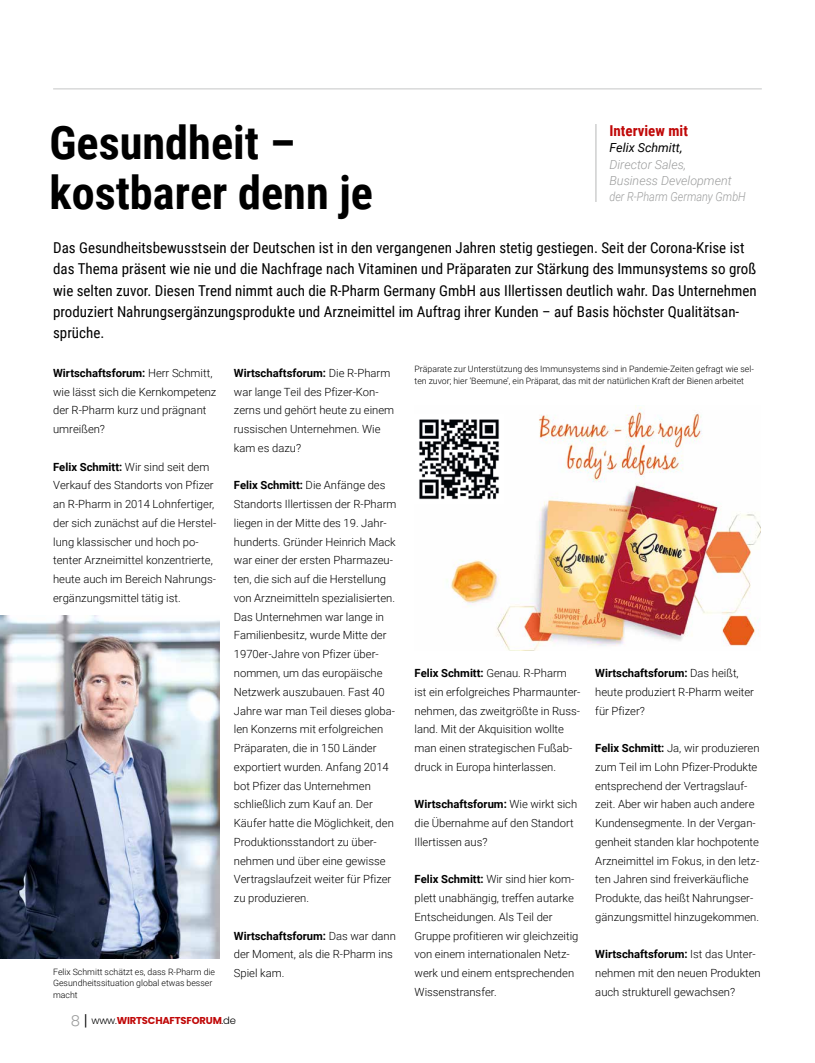
<style>
.page{position:relative;width:815px;height:1063px;background:#fff}
.page>*{position:absolute;margin:0;border:0;box-sizing:border-box;transform-origin:0 0}
.t1{font:700 46.25px/50px "Roboto Condensed";color:#000}
.t2{font:15px/21.2px "Roboto Condensed";color:#000}
.t3{font:700 15px "Roboto Condensed";color:#c00808}
.t4{font:italic 300 12.5px/16.2px "Roboto";color:#9c9d9d}
.t5{font:italic 12.5px "Roboto";color:#000}
.t6{font:300 11.25px/18.8px "Roboto";color:#000}
.t7{font:700 10px "Poppins";letter-spacing:-.02em;color:#c00808}
.t8{font:300 8.75px/11.2px "Roboto";color:#000}
.s1{font-weight:700}
.s2{font-weight:300;font-size:15px;color:#9c9d9d}
.s3{font-weight:300;font-size:15px;color:#000}
.s4{font-weight:300;color:#000}
</style>
<div class="page">
<hr style="left:53px;top:89px;width:709px;height:1px;background:#c5c6c6">
<img style="left:0;top:615px;width:220px;height:344px">
<hr style="left:595px;top:124px;width:2px;height:78px;background:#c5c6c6">
<img style="left:446px;top:406px;width:314px;height:245px">
<img style="left:419px;top:415px;width:84px;height:88px">
<h1 class="t1" style="left:50px;top:116px;width:325px">Gesundheit – kostbarer denn je</h1>
<p class="t2" style="left:53px;top:237px;width:705px">Das Gesundheitsbewusstsein der Deutschen ist in den vergangenen Jahren stetig gestiegen. Seit der Corona-Krise ist das Thema präsent wie nie und die Nachfrage nach Vitaminen und Präparaten zur Stärkung des Immunsystems so groß wie selten zuvor. Diesen Trend nimmt auch die R-Pharm Germany GmbH aus Illertissen deutlich wahr. Das Unternehmen produziert Nahrungsergänzungsprodukte und Arzneimittel im Auftrag ihrer Kunden – auf Basis höchster Qualitätsan&shy;sprüche.</p>
<p class="t6" style="left:53px;top:363px;width:165px"><span class="s1">Wirtschaftsforum:</span> Herr Schmitt, wie lässt sich die Kernkompetenz der R-Pharm kurz und prägnant umreißen?</p>
<p class="t6" style="left:53px;top:457px;width:165px"><span class="s1">Felix Schmitt:</span> Wir sind seit dem<br>Verkauf des Standorts von Pfizer an R-Pharm in 2014 Lohnfertiger, der sich zunächst auf die Herstel&shy;lung klassischer und hoch po&shy;tenter Arzneimittel konzentrierte, heute auch im Bereich Nahrungs&shy;ergänzungsmittel tätig ist.</p>
<h2 class="t3" style="left:609px;top:120px;width:80px">Interview mit</h2>
<p class="t5" style="left:609px;top:139px;width:74px">Felix Schmitt,</p>
<p class="t4" style="left:609px;top:156px;width:138px">Director Sales,<br>Business Development der R-Pharm Germany GmbH</p>
<p class="t8" style="left:415px;top:363px;width:341px">Präparate zur Unterstützung des Immunsystems sind in Pandemie-Zeiten gefragt wie sel&shy;ten zuvor; hier ‘Beemune’, ein Präparat, das mit der natürlichen Kraft der Bienen arbeitet</p>
<p class="t6" style="left:234px;top:363px;width:162px"><span class="s1">Wirtschaftsforum:</span> Die R-Pharm war lange Teil des Pfizer-Kon&shy;zerns und gehört heute zu einem russischen Unternehmen. Wie kam es dazu?</p>
<p class="t6" style="left:234px;top:476px;width:164px"><span class="s1">Felix Schmitt:</span> Die Anfänge des<br>Standorts Illertissen der R-Pharm liegen in der Mitte des 19. Jahr&shy;hunderts. Gründer Heinrich Mack war einer der ersten Pharmazeu&shy;ten, die sich auf die Herstellung von Arzneimitteln spezialisierten.<br>Das Unternehmen war lange in<br>Familienbesitz, wurde Mitte der<br>1970er-Jahre von Pfizer über&shy;nommen, um das europäische<br>Netzwerk auszubauen. Fast 40<br>Jahre war man Teil dieses globa&shy;len Konzerns mit erfolgreichen<br>Präparaten, die in 150 Länder exportiert wurden. Anfang 2014 bot Pfizer das Unternehmen schließlich zum Kauf an. Der<br>Käufer hatte die Möglichkeit, den<br>Produktionsstandort zu über&shy;nehmen und über eine gewisse<br>Vertragslaufzeit weiter für Pfizer zu produzieren.</p>
<p class="t6" style="left:234px;top:926px;width:164px"><span class="s1">Wirtschaftsforum:</span> Das war dann der Moment, als die R-Pharm ins<br>Spiel kam.</p>
<p class="t6" style="left:595px;top:663px;width:160px"><span class="s1">Wirtschaftsforum:</span> Das heißt, heute produziert R-Pharm weiter für Pfizer?</p>
<p class="t6" style="left:595px;top:738px;width:166px"><span class="s1">Felix Schmitt:</span> Ja, wir produzieren zum Teil im Lohn Pfizer-Produkte entsprechend der Vertragslauf&shy;zeit. Aber wir haben auch andere Kundensegmente. In der Vergan&shy;genheit standen klar hochpotente Arzneimittel im Fokus, in den letz&shy;ten Jahren sind freiverkäufliche Produkte, das heißt Nahrungser&shy;gänzungsmittel hinzugekommen.</p>
<p class="t6" style="left:595px;top:945px;width:167px"><span class="s1">Wirtschaftsforum:</span> Ist das Unter&shy;nehmen mit den neuen Produkten auch strukturell gewachsen?</p>
<p class="t6" style="left:415px;top:663px;width:167px"><span class="s1">Felix Schmitt:</span> Genau. R-Pharm ist ein erfolgreiches Pharmaunter&shy;nehmen, das zweitgrößte in Russ&shy;land. Mit der Akquisition wollte man einen strategischen Fußab&shy;druck in Europa hinterlassen.</p>
<p class="t6" style="left:415px;top:795px;width:164px"><span class="s1">Wirtschaftsforum:</span> Wie wirkt sich die Übernahme auf den Standort<br>Illertissen aus?</p>
<p class="t6" style="left:415px;top:870px;width:165px"><span class="s1">Felix Schmitt:</span> Wir sind hier kom&shy;plett unabhängig, treffen autarke<br>Entscheidungen. Als Teil der<br>Gruppe profitieren wir gleichzeitig von einem internationalen Netz&shy;werk und einem entsprechenden<br>Wissenstransfer.</p>
<p class="t8" style="left:53px;top:966px;width:163px">Felix Schmitt schätzt es, dass R-Pharm die<br>Gesundheitssituation global etwas besser macht</p>
<p class="t7" style="left:71px;top:1015px;width:167px"><span class="s2">8</span> <span class="s3">|</span> <span class="s4">www.</span>WIRTSCHAFTSFORUM<span class="s4">.de</span></p>
</div>
